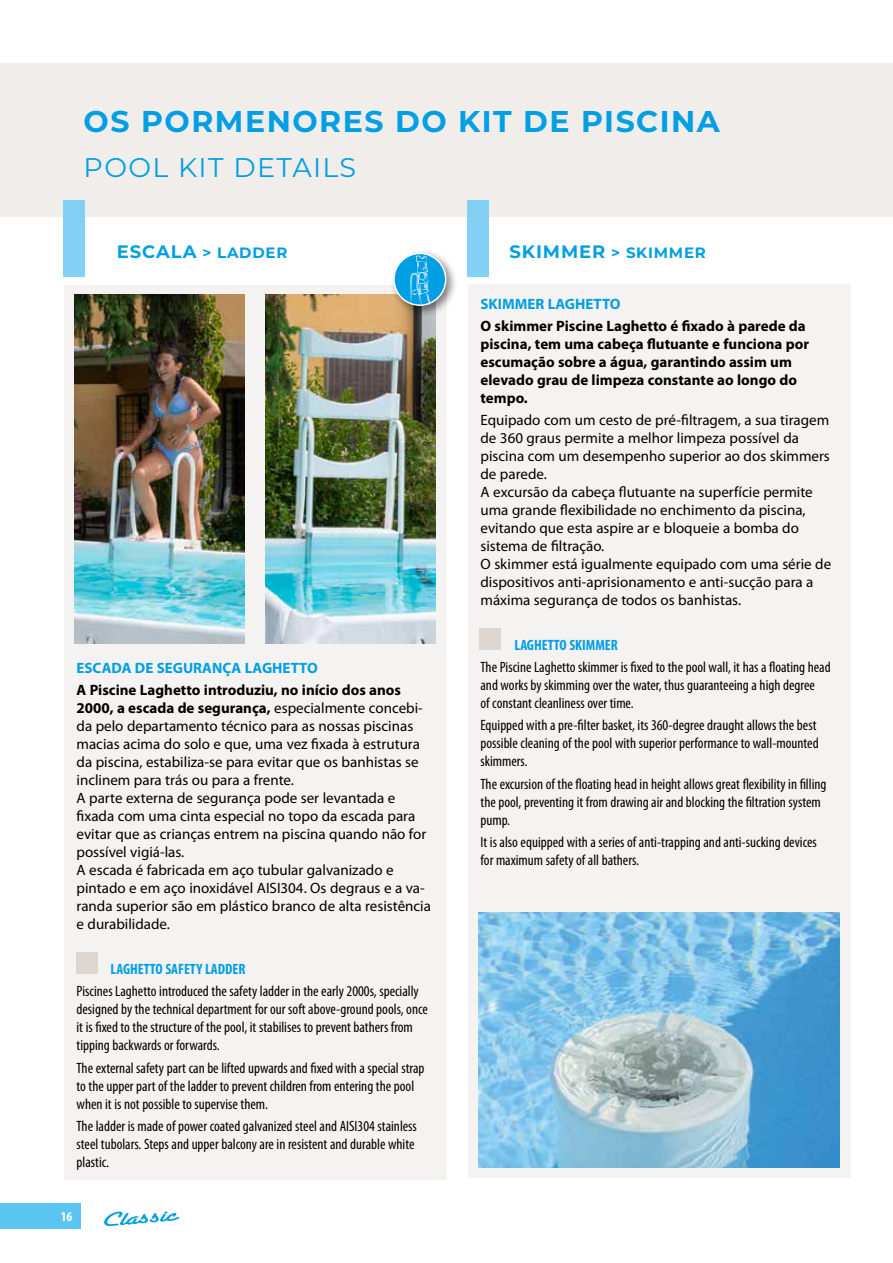
<style>
.page{position:relative;width:893px;height:1263px;background:#fff}
.page>*{position:absolute;margin:0;border:0;box-sizing:border-box;transform-origin:0 0}
.t1{font:700 30px "Montserrat";letter-spacing:.05em;color:#009fe3}
.t2{font:27px "Montserrat";letter-spacing:.05em;color:#009fe3}
.t3{font:condensed 15px/18px "Myriad Pro";color:#000}
.t4{font:15px/18px "Myriad Pro";color:#000}
.t5{font:700 15px/18px "Myriad Pro";color:#000}
.t6{font:700 15px "Myriad Pro";color:#009fe3}
.t7{font:700 condensed 15px "Myriad Pro";color:#009fe3}
.t8{font:700 15px "Montserrat";letter-spacing:.05em;color:#009fe3}
.t9{font:700 condensed 13.5px "Myriad Pro";color:#fff}
.s1{font-size:18px}
.s2{font-weight:700}
</style>
<div class="page">
<svg style="left:104px;top:1211px;width:75px;height:15px"></svg>
<div style="left:0;top:1203px;width:81px;height:26px;background:#5bc5f2"></div>
<div style="left:0;top:64px;width:893px;height:153px;background:#f0edeb"></div>
<div style="left:64px;top:285px;width:382px;height:894px;background:#f5f3f1"></div>
<img style="left:74px;top:295px;width:170px;height:348px">
<img style="left:266px;top:295px;width:170px;height:348px">
<div style="left:468px;top:285px;width:382px;height:893px;background:#f5f3f1"></div>
<img style="left:478px;top:912px;width:362px;height:255px">
<div style="left:389px;top:249px;width:69px;height:70px;background:#000;opacity:.5"></div>
<div style="left:394px;top:253px;width:52px;height:52px;background:#009fe3;border-radius:50%"></div>
<div style="left:393px;top:253px;width:53px;height:53px;border:2px solid #fff;border-radius:50%"></div>
<svg style="left:410px;top:256px;width:20px;height:53px"></svg>
<div style="left:64px;top:200px;width:21px;height:76px;background:#83d0f5"></div>
<div style="left:467px;top:200px;width:21px;height:76px;background:#83d0f5"></div>
<div style="left:480px;top:628px;width:21px;height:21px;background:#dcd5d0"></div>
<div style="left:77px;top:952px;width:21px;height:22px;background:#dcd5d0"></div>
<h1 class="t1" style="left:84px;top:99px;width:638px">OS PORMENORES DO KIT DE PISCINA</h1>
<h2 class="t2" style="left:84px;top:148px;width:274px">POOL KIT DETAILS</h2>
<p class="t8" style="left:117px;top:242px;width:172px"><span class="s1">ESCALA</span> &gt; LADDER</p>
<p class="t8" style="left:510px;top:242px;width:198px"><span class="s1">SKIMMER</span> &gt; SKIMMER</p>
<p class="t6" style="left:77px;top:660px;width:243px">ESCADA DE SEGURANÇA LAGHETTO</p>
<p class="t4" style="left:77px;top:682px;width:356px"><span class="s2">A Piscine Laghetto introduziu, no início dos anos 2000, a escada de segurança,</span> especialmente concebi&shy;da pelo departamento técnico para as nossas piscinas macias acima do solo e que, uma vez fixada à estrutura da piscina, estabiliza-se para evitar que os banhistas se inclinem para trás ou para a frente.<br>A parte externa de segurança pode ser levantada e fixada com uma cinta especial no topo da escada para evitar que as crianças entrem na piscina quando não for possível vigiá-las.<br>A escada é fabricada em aço tubular galvanizado e pintado e em aço inoxidável AISI304. Os degraus e a va&shy;randa superior são em plástico branco de alta resistência e durabilidade.</p>
<p class="t7" style="left:111px;top:961px;width:136px">LAGHETTO SAFETY LADDER</p>
<p class="t3" style="left:77px;top:982px;width:353px">Piscines Laghetto introduced the safety ladder in the early 2000s, specially designed by the technical department for our soft above-ground pools, once it is fixed to the structure of the pool, it stabilises to prevent bathers from tipping backwards or forwards.</p>
<p class="t3" style="left:77px;top:1059px;width:350px">The external safety part can be lifted upwards and fixed with a special strap to the upper part of the ladder to prevent children from entering the pool when it is not possible to supervise them.</p>
<p class="t3" style="left:77px;top:1117px;width:342px">The ladder is made of power coated galvanized steel and AISI304 stainless steel tubolars. Steps and upper balcony are in resistent and durable white plastic.</p>
<p class="t9" style="left:61px;top:1209px;width:13px">16</p>
<p class="t6" style="left:480px;top:295px;width:142px">SKIMMER LAGHETTO</p>
<p class="t5" style="left:480px;top:317px;width:330px">O skimmer Piscine Laghetto é fixado à parede da piscina, tem uma cabeça flutuante e funciona por escumação sobre a água, garantindo assim um elevado grau de limpeza constante ao longo do tempo.</p>
<p class="t4" style="left:480px;top:412px;width:352px">Equipado com um cesto de pré-filtragem, a sua tiragem de 360 graus permite a melhor limpeza possível da piscina com um desempenho superior ao dos skimmers de parede.<br>A excursão da cabeça flutuante na superfície permite uma grande flexibilidade no enchimento da piscina, evitando que esta aspire ar e bloqueie a bomba do sistema de filtração.<br>O skimmer está igualmente equipado com uma série de dispositivos anti-aprisionamento e anti-sucção para a máxima segurança de todos os banhistas.</p>
<p class="t7" style="left:514px;top:637px;width:105px">LAGHETTO SKIMMER</p>
<p class="t3" style="left:480px;top:658px;width:352px">The Piscine Laghetto skimmer is fixed to the pool wall, it has a floating head and works by skimming over the water, thus guaranteeing a high degree<br>of constant cleanliness over time.</p>
<p class="t3" style="left:480px;top:717px;width:340px">Equipped with a pre-filter basket, its 360-degree draught allows the best possible cleaning of the pool with superior performance to wall-mounted skimmers.</p>
<p class="t3" style="left:480px;top:775px;width:347px">The excursion of the floating head in height allows great flexibility in filling the pool, preventing it from drawing air and blocking the filtration system pump.</p>
<p class="t3" style="left:480px;top:833px;width:338px">It is also equipped with a series of anti-trapping and anti-sucking devices for maximum safety of all bathers.</p>
</div>
